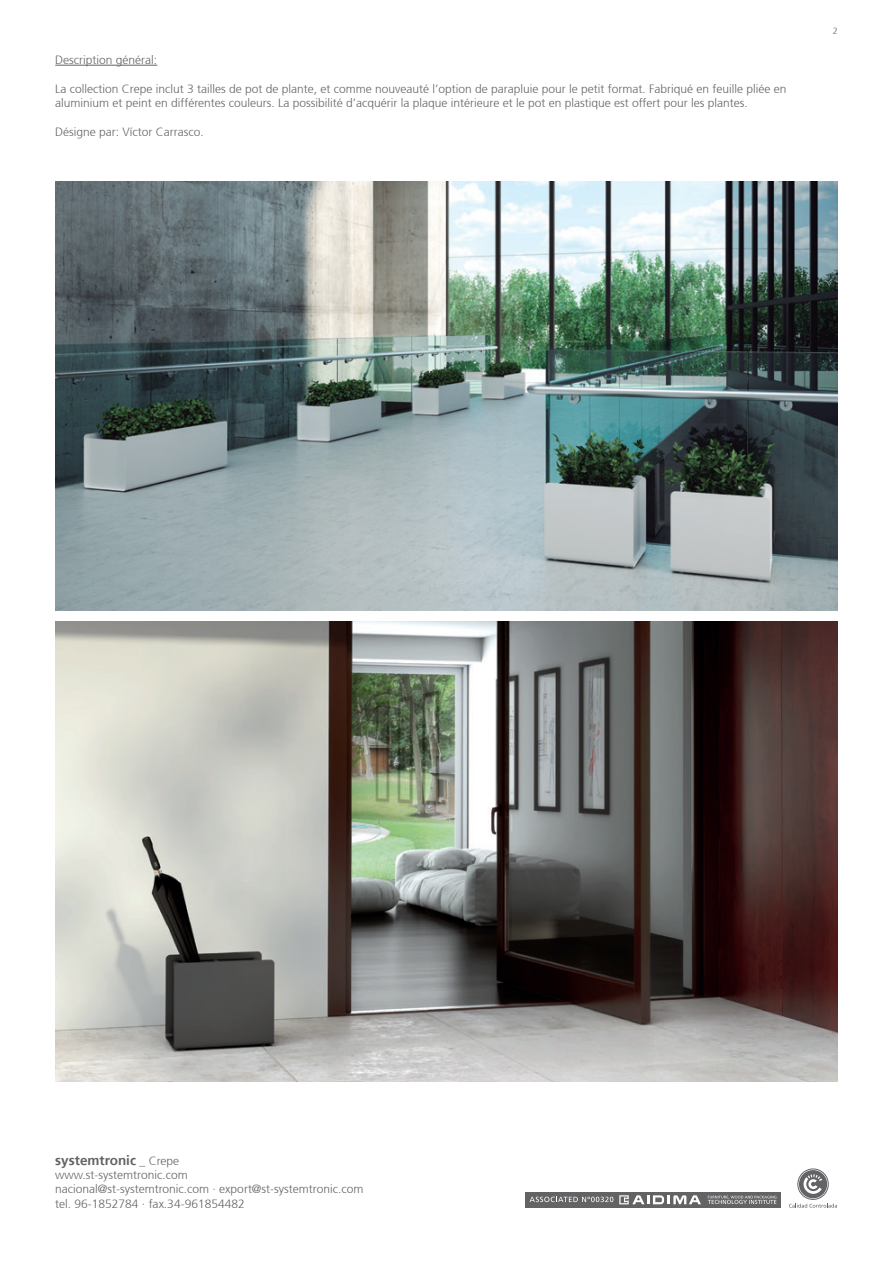
<style>
.page{position:relative;width:893px;height:1263px;background:#fff}
.page>*{position:absolute;margin:0;border:0;box-sizing:border-box;transform-origin:0 0}
.t1{font:700 13.5px "Frutiger 65";color:#636366}
.t2{font:300 12px/14.4px "Frutiger 45";color:#636366}
.t3{font:300 9px "Frutiger 45";color:#636366}
.s1{font-size:12px}
.s2{font-family:"Frutiger 45";font-weight:300;font-size:12px}
</style>
<div class="page">
<img style="left:55px;top:621px;width:782px;height:460px">
<img style="left:55px;top:181px;width:782px;height:430px">
<svg style="left:789px;top:1203px;width:48px;height:5px"></svg>
<div style="left:798px;top:1169px;width:30px;height:30px;border:1px solid #636366;border-radius:50%"></div>
<div style="left:799px;top:1170px;width:28px;height:28px;background:#636366;border-radius:50%"></div>
<svg style="left:803px;top:1174px;width:19px;height:20px"></svg>
<div style="left:525px;top:1192px;width:255px;height:16px;background:#636366"></div>
<svg style="left:619px;top:1195px;width:82px;height:9px"></svg>
<svg style="left:708px;top:1196px;width:68px;height:8px"></svg>
<svg style="left:529px;top:1197px;width:84px;height:5px"></svg>
<hr style="left:55px;top:65px;width:102px;height:1px;background:#636366">
<p class="t2" style="left:55px;top:53px;width:104px">Description général:</p>
<p class="t2" style="left:55px;top:82px;width:733px">La collection Crepe inclut 3 tailles de pot de plante, et comme nouveauté l’option de parapluie pour le petit format. Fabriqué en feuille pliée en aluminium et peint en différentes couleurs. La possibilité d’acquérir la plaque intérieure et le pot en plastique est offert pour les plantes.</p>
<p class="t2" style="left:55px;top:125px;width:150px">Désigne par: Víctor Carrasco.</p>
<p class="t3" style="left:833px;top:26px;width:7px">2</p>
<p class="t1" style="left:55px;top:1152px;width:125px">systemtronic <span class="s1">_</span> <span class="s2">Crepe</span></p>
<p class="t2" style="left:55px;top:1168px;width:310px">www.st-systemtronic.com<br>nacional@st-systemtronic.com · export@st-systemtronic.com tel. 96-1852784 · fax.34-961854482</p>
</div>
